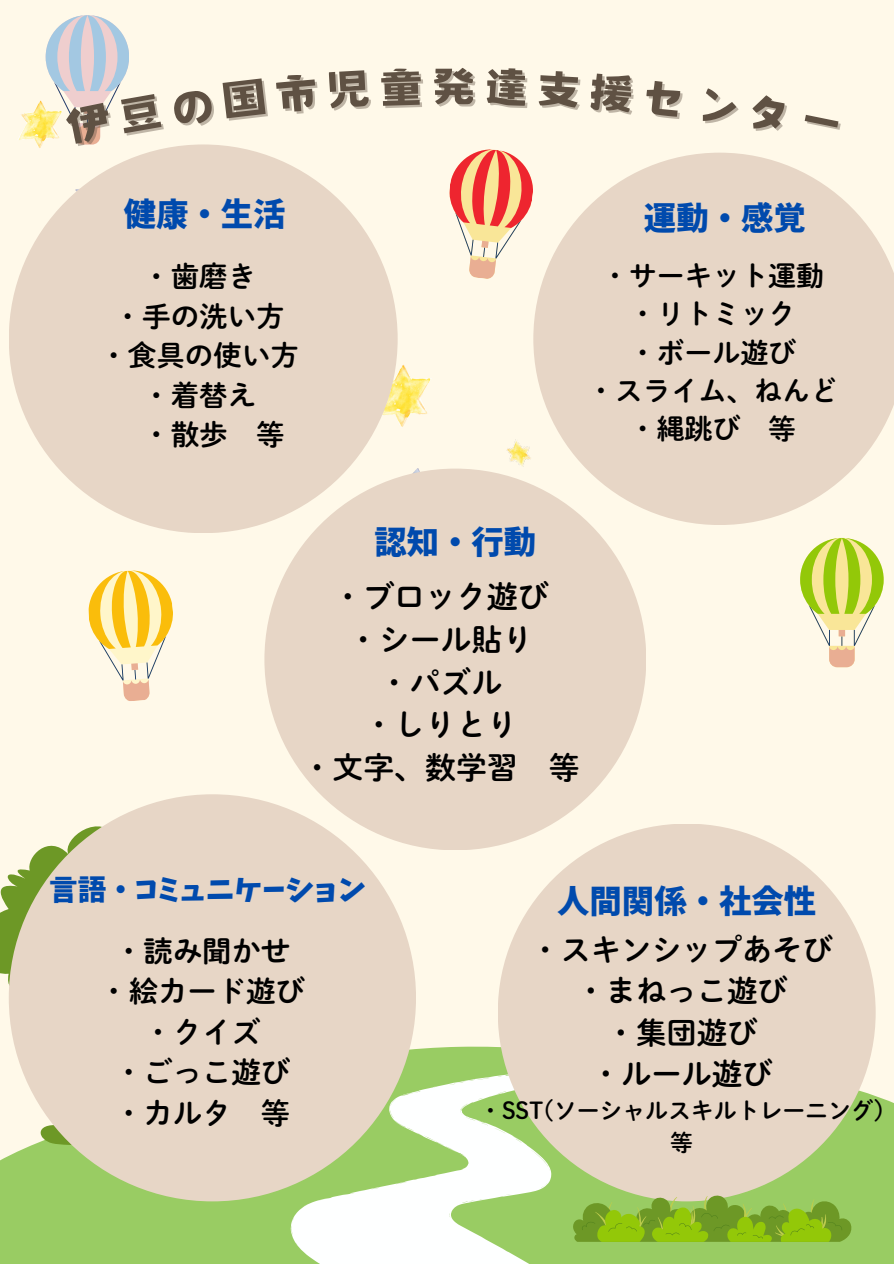
<style>
.page{position:relative;width:894px;height:1264px;background:#fff}
.page>*{position:absolute;margin:0;border:0;box-sizing:border-box;transform-origin:0 0}
.t1{font:52.5px "Canva Sweet Heart JP";color:#5f5143}
.t2{font:32.4px "Keifont";color:#004aad}
.t3{font:30.9px/42.8px "DMT Shuei M Go Std B";color:#000;text-align:center}
.t4{font:30.3px "DMT Shuei M Go Std B";color:#000}
.t5{font:29.4px/40.5px "DMT Shuei M Go Std B";color:#000;text-align:center}
.t6{font:28.5px "DMT Shuei M Go Std B";color:#000}
.t7{font:28.5px "Keifont";color:#004aad}
.t8{font:27.9px/38.2px "DMT Shuei M Go Std B";color:#000;text-align:center}
.t9{font:22.8px "DMT Shuei M Go Std B";color:#000}
</style>
<div class="page">
<div style="left:0;top:0;width:893px;height:1263px;background:#fff9e9"></div>
<div style="left:0;top:1045px;width:893px;height:218px;background:#99cc63"></div>
<svg style="left:292px;top:1070px;width:302px;height:193px;background:#cfe7b6"></svg>
<div style="left:497px;top:823px;width:378px;height:378px;background:#e7d6c6;border-radius:50%"></div>
<svg style="left:0;top:826px;width:102px;height:320px"></svg>
<svg style="left:572px;top:1194px;width:279px;height:47px;background:#89b733"></svg>
<img style="left:18px;top:100px;width:28px;height:48px">
<svg style="left:533px;top:153px;width:360px;height:372px;fill:#e7d6c6"></svg>
<img style="left:375px;top:365px;width:56px;height:63px">
<img style="left:506px;top:437px;width:29px;height:31px">
<img style="left:413px;top:468px;width:7px;height:5px">
<div style="left:9px;top:794px;width:407px;height:407px;background:#e7d6c6;border-radius:50%"></div>
<svg style="left:800px;top:538px;width:83px;height:129px"></svg>
<div style="left:9px;top:144px;width:388px;height:389px;background:#e7d6c6;border-radius:50%"></div>
<svg style="left:88px;top:570px;width:85px;height:131px"></svg>
<div style="left:264px;top:468px;width:382px;height:382px;background:#e7d6c6;border-radius:50%"></div>
<svg style="left:449px;top:149px;width:88px;height:134px"></svg>
<svg style="left:46px;top:15px;width:83px;height:130px"></svg>
<p class="t1" style="left:430px;top:62px;width:49px">発</p>
<h2 class="t2" style="left:124px;top:199px;width:163px">健康・生活</h2>
<h3 class="t6" style="left:142px;top:262px;width:116px">・歯磨き</h3>
<h3 class="t6" style="left:114px;top:301px;width:169px">・手の洗い方</h3>
<h3 class="t6" style="left:99px;top:341px;width:198px">・食具の使い方</h3>
<h3 class="t6" style="left:142px;top:380px;width:116px">・着替え</h3>
<h3 class="t6" style="left:142px;top:420px;width:144px">・散歩 等</h3>
<p class="t2" style="left:643px;top:202px;width:163px">運動・感覚</p>
<p class="t8" style="left:587px;top:256px;width:252px">・サーキット運動・リトミック<br>・ボール遊び<br>・スライム、ねんど・縄跳び 等</p>
<h5 class="t2" style="left:374px;top:526px;width:163px">認知・行動</h5>
<p class="t3" style="left:301px;top:575px;width:279px">・ブロック遊び<br>・シール貼り<br>・パズル<br>・しりとり<br>・文字、数学習 等</p>
<p class="t7" style="left:49px;top:875px;width:318px">言語・コミュニケーション</p>
<p class="t5" style="left:99px;top:930px;width:207px">・読み聞かせ・絵カード遊び・クイズ<br>・ごっこ遊び・カルタ 等</p>
<p class="t2" style="left:557px;top:884px;width:260px">人間関係・社会性</p>
<p class="t4" style="left:530px;top:933px;width:304px">・スキンシップあそび</p>
<p class="t4" style="left:575px;top:975px;width:213px">・まねっこ遊び</p>
<p class="t4" style="left:605px;top:1017px;width:153px">・集団遊び</p>
<p class="t4" style="left:590px;top:1058px;width:183px">・ルール遊び</p>
<p class="t9" style="left:479px;top:1099px;width:406px">・SST(ソーシャルスキルトレーニング)</p>
<p class="t9" style="left:670px;top:1130px;width:24px">等</p>
</div>
